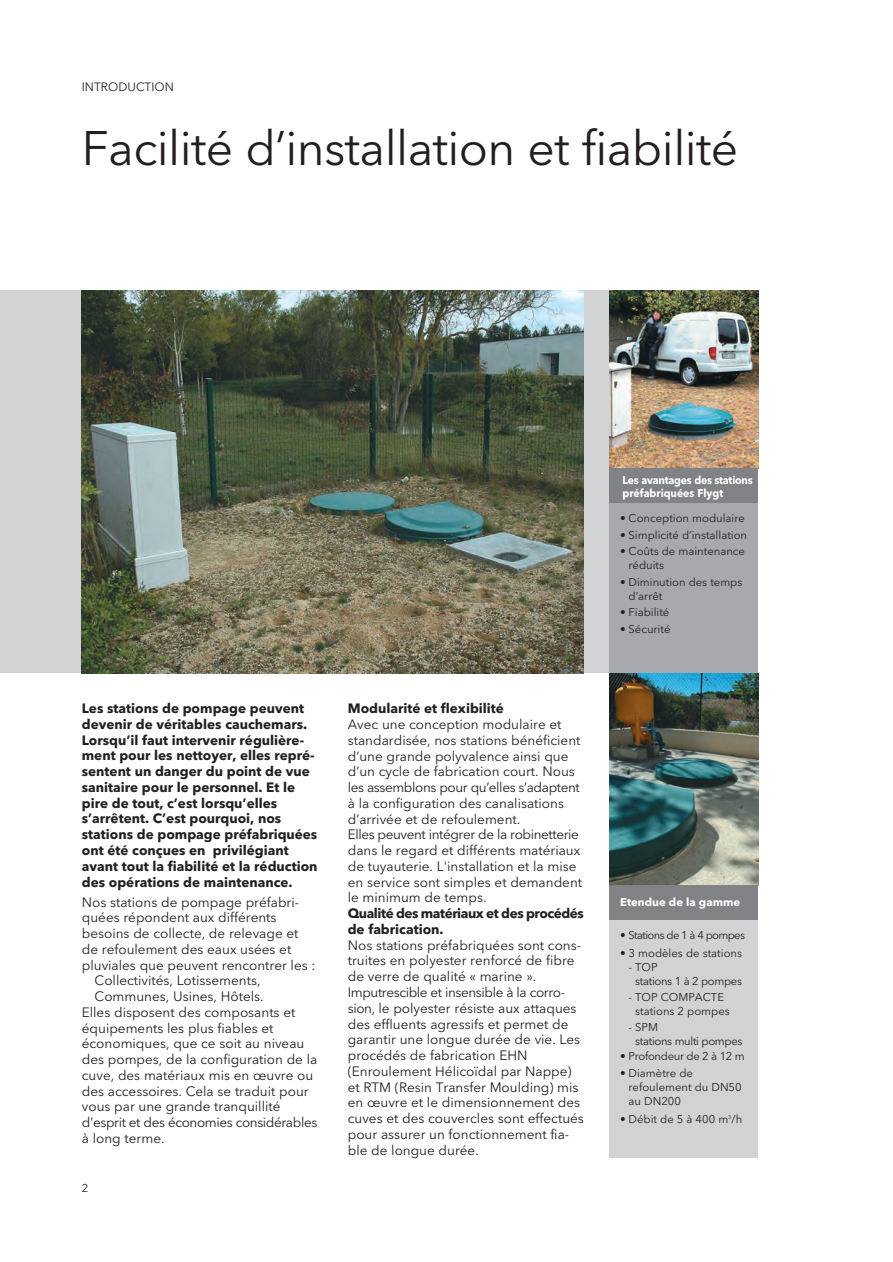
<style>
.page{position:relative;width:893px;height:1262px;background:#fff}
.page>*{position:absolute;margin:0;border:0;box-sizing:border-box;transform-origin:0 0}
.t1{font:48px "Avenir Next LT Pro";letter-spacing:-.01em;color:#231f20}
.t2{font:13.5px/15.8px "Avenir Next LT Pro";color:#231f20}
.t3{font:700 13.5px/15.8px "Avenir Next LT Pro";color:#231f20}
.t4{font:700 13.5px/15.8px "Avenir Next LT Pro";letter-spacing:-.03em;color:#231f20}
.t5{font:13.5px "Avenir Next LT Pro";letter-spacing:-.03em;color:#231f20}
.t6{font:12px "Avenir Next LT Pro";color:#231f20}
.t7{font:11.25px/14.2px "Avenir Next LT Pro";color:#231f20}
.t8{font:11.25px/14.2px "Avenir Next LT Pro";letter-spacing:-.03em;color:#231f20}
.t9{font:700 11.25px/13.5px "Avenir Next LT Pro";letter-spacing:-.02em;color:#fff;scale:.93 1}
.t10{font:11.25px "Avenir Next LT Pro";letter-spacing:-.06em;color:#231f20}
.t11{font:700 11.25px "Avenir Next LT Pro";color:#fff}
</style>
<div class="page">
<div style="left:0;top:290px;width:609px;height:383px;background:#d1d2d4"></div>
<img style="left:82px;top:290px;width:502px;height:383px">
<div style="left:609px;top:290px;width:149px;height:868px;background:#d1d2d4"></div>
<img style="left:609px;top:290px;width:149px;height:179px">
<div style="left:609px;top:469px;width:149px;height:34px;background:#808285"></div>
<div style="left:609px;top:503px;width:149px;height:170px;background:#a8a9ad"></div>
<img style="left:609px;top:673px;width:149px;height:212px">
<div style="left:609px;top:885px;width:149px;height:34px;background:#808285"></div>
<p class="t6" style="left:82px;top:82px;width:94px">INTRODUCTION</p>
<h1 class="t1" style="left:82px;top:131px;width:658px">Facilité d’installation et fiabilité</h1>
<p class="t9" style="left:622px;top:474px;width:141px">Les avantages des stations préfabriquées Flygt</p>
<p class="t3" style="left:82px;top:702px;width:237px">Les stations de pompage peuvent devenir de véritables cauchemars.<br>Lorsqu’il faut intervenir régulière&shy;ment pour les nettoyer, elles repré&shy;sentent un danger du point de vue sanitaire pour le personnel. Et le pire de tout, c’est lorsqu’elles s’arrêtent. C’est pourquoi, nos stations de pompage préfabriquées ont été conçues en privilégiant avant tout la fiabilité et la réduction des opérations de maintenance.</p>
<p class="t2" style="left:82px;top:895px;width:219px">Nos stations de pompage préfabri-</p>
<p class="t2" style="left:82px;top:911px;width:196px">quées répondent aux différents</p>
<p class="t2" style="left:82px;top:927px;width:218px">besoins de collecte, de relevage et</p>
<p class="t2" style="left:82px;top:942px;width:211px">de refoulement des eaux usées et</p>
<p class="t2" style="left:82px;top:958px;width:235px">pluviales que peuvent rencontrer les :</p>
<p class="t2" style="left:95px;top:974px;width:167px">Collectivités, Lotissements,</p>
<p class="t2" style="left:95px;top:990px;width:171px">Communes, Usines, Hôtels.</p>
<p class="t2" style="left:82px;top:1005px;width:215px">Elles disposent des composants et</p>
<p class="t2" style="left:82px;top:1021px;width:193px">équipements les plus fiables et</p>
<p class="t2" style="left:82px;top:1037px;width:224px">économiques, que ce soit au niveau</p>
<p class="t2" style="left:82px;top:1053px;width:237px">des pompes, de la configuration de la</p>
<p class="t2" style="left:82px;top:1068px;width:233px">cuve, des matériaux mis en œuvre ou</p>
<p class="t2" style="left:82px;top:1084px;width:228px">des accessoires. Cela se traduit pour</p>
<p class="t2" style="left:82px;top:1100px;width:200px">vous par une grande tranquillité</p>
<p class="t5" style="left:82px;top:1117px;width:237px">d'esprit et des économies considérables</p>
<p class="t2" style="left:82px;top:1131px;width:84px">à long terme.</p>
<p class="t7" style="left:82px;top:1182px;width:8px">2</p>
<p class="t3" style="left:348px;top:702px;width:158px">Modularité et flexibilité</p>
<p class="t2" style="left:348px;top:718px;width:236px">Avec une conception modulaire et standardisée, nos stations bénéficient d’une grande polyvalence ainsi que d’un cycle de fabrication court. Nous les assemblons pour qu’elles s’adaptent à la configuration des canalisations d’arrivée et de refoulement.<br>Elles peuvent intégrer de la robinetterie dans le regard et différents matériaux de tuyauterie. L'installation et la mise en service sont simples et demandent le minimum de temps.</p>
<p class="t4" style="left:348px;top:907px;width:238px">Qualité des matériaux et des procédés de fabrication.</p>
<p class="t2" style="left:348px;top:938px;width:238px">Nos stations préfabriquées sont cons&shy;truites en polyester renforcé de fibre de verre de qualité « marine ».<br>Imputrescible et insensible à la corro&shy;sion, le polyester résiste aux attaques des effluents agressifs et permet de garantir une longue durée de vie. Les procédés de fabrication EHN (Enroulement Hélicoïdal par Nappe) et RTM (Resin Transfer Moulding) mis en œuvre et le dimensionnement des cuves et des couvercles sont effectués pour assurer un fonctionnement fia&shy;ble de longue durée.</p>
<p class="t7" style="left:620px;top:512px;width:126px">• Conception modulaire</p>
<p class="t7" style="left:620px;top:528px;width:128px">• Simplicité d’installation</p>
<p class="t7" style="left:628px;top:545px;width:118px;text-indent:-8px">• Coûts de maintenance réduits</p>
<p class="t7" style="left:628px;top:576px;width:115px;text-indent:-8px">• Diminution des temps d’arrêt</p>
<p class="t7" style="left:620px;top:606px;width:51px">• Fiabilité</p>
<p class="t7" style="left:620px;top:623px;width:52px">• Sécurité</p>
<p class="t11" style="left:620px;top:897px;width:122px">Etendue de la gamme</p>
<p class="t10" style="left:620px;top:931px;width:126px">• Stations de 1 à 4 pompes</p>
<p class="t7" style="left:620px;top:946px;width:123px">• 3 modèles de stations</p>
<p class="t8" style="left:635px;top:961px;width:108px;text-indent:-7px">- TOP<br>stations 1 à 2 pompes</p>
<p class="t7" style="left:628px;top:991px;width:103px;text-align:center">- TOP COMPACTE stations 2 pompes</p>
<p class="t8" style="left:635px;top:1020px;width:109px;text-indent:-7px">- SPM<br>stations multi pompes</p>
<p class="t8" style="left:620px;top:1050px;width:126px">• Profondeur de 2 à 12 m</p>
<p class="t7" style="left:628px;top:1066px;width:115px;text-indent:-8px">• Diamètre de refoulement du DN50 au DN200</p>
<p class="t7" style="left:620px;top:1113px;width:124px">• Débit de 5 à 400 m<sup>3</sup>/h</p>
</div>
